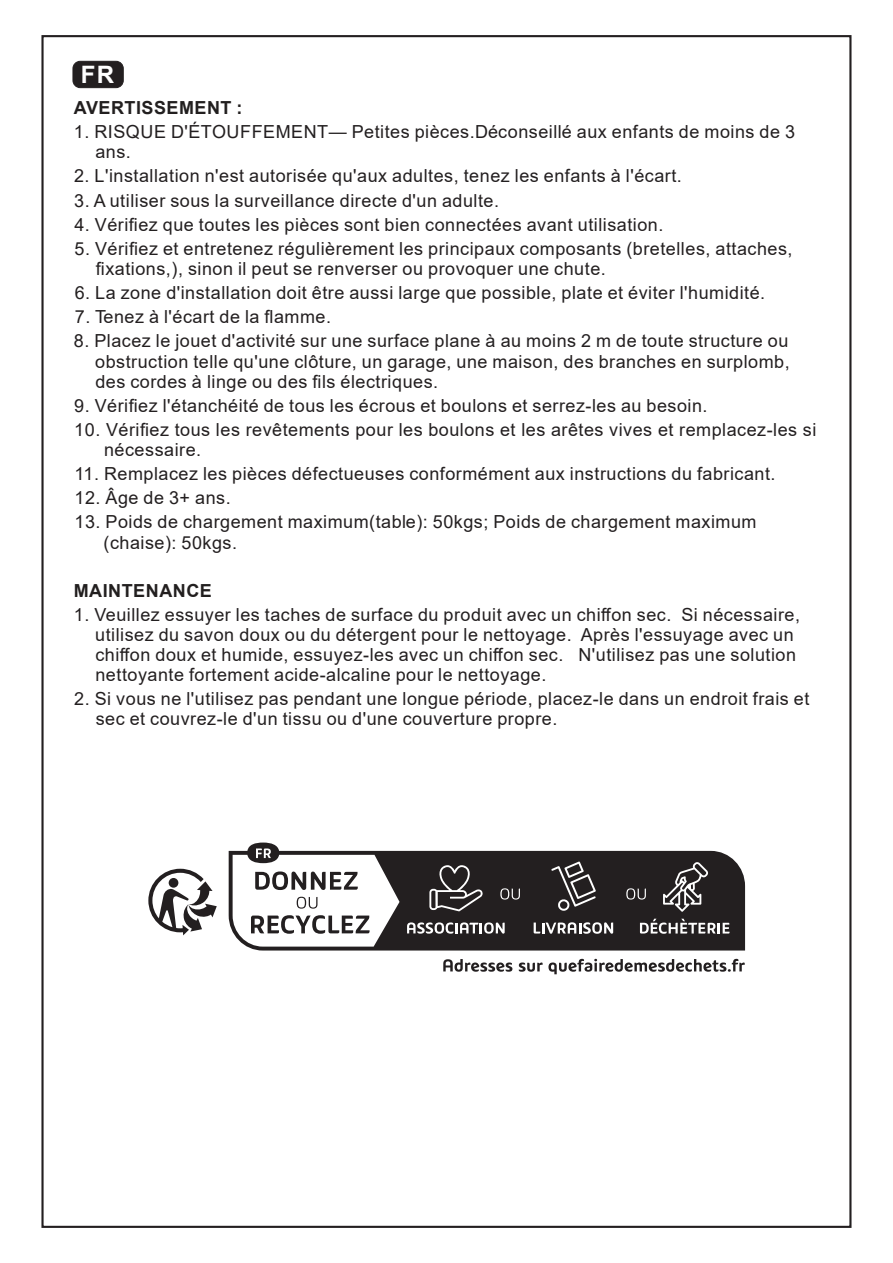
<style>
.page{position:relative;width:893px;height:1263px;background:#fff}
.page>*{position:absolute;margin:0;border:0;box-sizing:border-box;transform-origin:0 0}
.t1{font:700 24px "Arial";color:#fff}
.t2{font:18px/20.1px "Arial";letter-spacing:.03em;color:#231f20}
.t3{font:700 18px "Arial";letter-spacing:.03em;color:#221f1f}
</style>
<div class="page">
<div style="left:73px;top:61px;width:50px;height:27px;background:#231f20;border-radius:7px"></div>
<div style="left:73px;top:61px;width:51px;height:27px;border:1px solid #231f20;border-radius:7px"></div>
<svg style="left:229px;top:842px;width:516px;height:108px;fill:#231f20"></svg>
<svg style="left:256px;top:848px;width:15px;height:10px"></svg>
<svg style="left:148px;top:869px;width:69px;height:66px"></svg>
<svg style="left:500px;top:888px;width:20px;height:11px"></svg>
<svg style="left:443px;top:959px;width:69px;height:13px"></svg>
<svg style="left:519px;top:959px;width:226px;height:15px"></svg>
<svg style="left:626px;top:888px;width:20px;height:11px"></svg>
<svg style="left:663px;top:862px;width:45px;height:50px;background:#565354"></svg>
<svg style="left:255px;top:871px;width:103px;height:20px"></svg>
<svg style="left:297px;top:897px;width:20px;height:12px"></svg>
<svg style="left:251px;top:915px;width:119px;height:19px"></svg>
<svg style="left:407px;top:922px;width:98px;height:12px"></svg>
<svg style="left:640px;top:919px;width:89px;height:15px"></svg>
<svg style="left:429px;top:865px;width:54px;height:46px;background:#4c494a"></svg>
<svg style="left:534px;top:922px;width:79px;height:12px"></svg>
<svg style="left:551px;top:861px;width:45px;height:50px;background:#4c494a"></svg>
<h1 class="t1" style="left:81px;top:58px;width:35px">FR</h1>
<p class="t3" style="left:74px;top:95px;width:170px">AVERTISSEMENT :</p>
<p class="t2" style="left:95px;top:122px;width:701px;text-indent:-21px">1. RISQUE D'ÉTOUFFEMENT— Petites pièces.Déconseillé aux enfants de moins de 3 ans.</p>
<p class="t2" style="left:74px;top:166px;width:609px">2. L'installation n'est autorisée qu'aux adultes, tenez les enfants à l'écart.</p>
<p class="t2" style="left:74px;top:190px;width:426px">3. A utiliser sous la surveillance directe d'un adulte.</p>
<p class="t2" style="left:74px;top:214px;width:590px">4. Vérifiez que toutes les pièces sont bien connectées avant utilisation.</p>
<p class="t2" style="left:96px;top:238px;width:698px;text-indent:-21px">5. Vérifiez et entretenez régulièrement les principaux composants (bretelles, attaches, fixations,), sinon il peut se renverser ou provoquer une chute.</p>
<p class="t2" style="left:75px;top:283px;width:692px">6. La zone d'installation doit être aussi large que possible, plate et éviter l'humidité.</p>
<p class="t2" style="left:75px;top:307px;width:258px">7. Tenez à l'écart de la flamme.</p>
<p class="t2" style="left:95px;top:331px;width:696px;text-align:justify;text-indent:-21px">8. Placez le jouet d'activité sur une surface plane à au moins 2 m de toute structure ou obstruction telle qu'une clôture, un garage, une maison, des branches en surplomb, des cordes à linge ou des fils électriques.</p>
<p class="t2" style="left:74px;top:395px;width:635px">9. Vérifiez l'étanchéité de tous les écrous et boulons et serrez-les au besoin.</p>
<p class="t2" style="left:104px;top:419px;width:714px;text-indent:-30px">10. Vérifiez tous les revêtements pour les boulons et les arêtes vives et remplacez-les si nécessaire.</p>
<p class="t2" style="left:74px;top:464px;width:703px">11. Remplacez les pièces défectueuses conformément aux instructions du fabricant.</p>
<p class="t2" style="left:75px;top:488px;width:158px">12. Âge de 3+ ans.</p>
<p class="t2" style="left:104px;top:512px;width:655px;text-indent:-29px">13. Poids de chargement maximum(table): 50kgs; Poids de chargement maximum (chaise): 50kgs.</p>
<p class="t3" style="left:74px;top:578px;width:140px">MAINTENANCE</p>
<p class="t2" style="left:95px;top:604px;width:706px;text-indent:-21px">1. Veuillez essuyer les taches de surface du produit avec un chiffon sec. Si nécessaire, utilisez du savon doux ou du détergent pour le nettoyage. Après l'essuyage avec un chiffon doux et humide, essuyez-les avec un chiffon sec. N'utilisez pas une solution nettoyante fortement acide-alcaline pour le nettoyage.</p>
<p class="t2" style="left:96px;top:689px;width:715px;text-indent:-21px">2. Si vous ne l'utilisez pas pendant une longue période, placez-le dans un endroit frais et sec et couvrez-le d'un tissu ou d'une couverture propre.</p>
</div>
